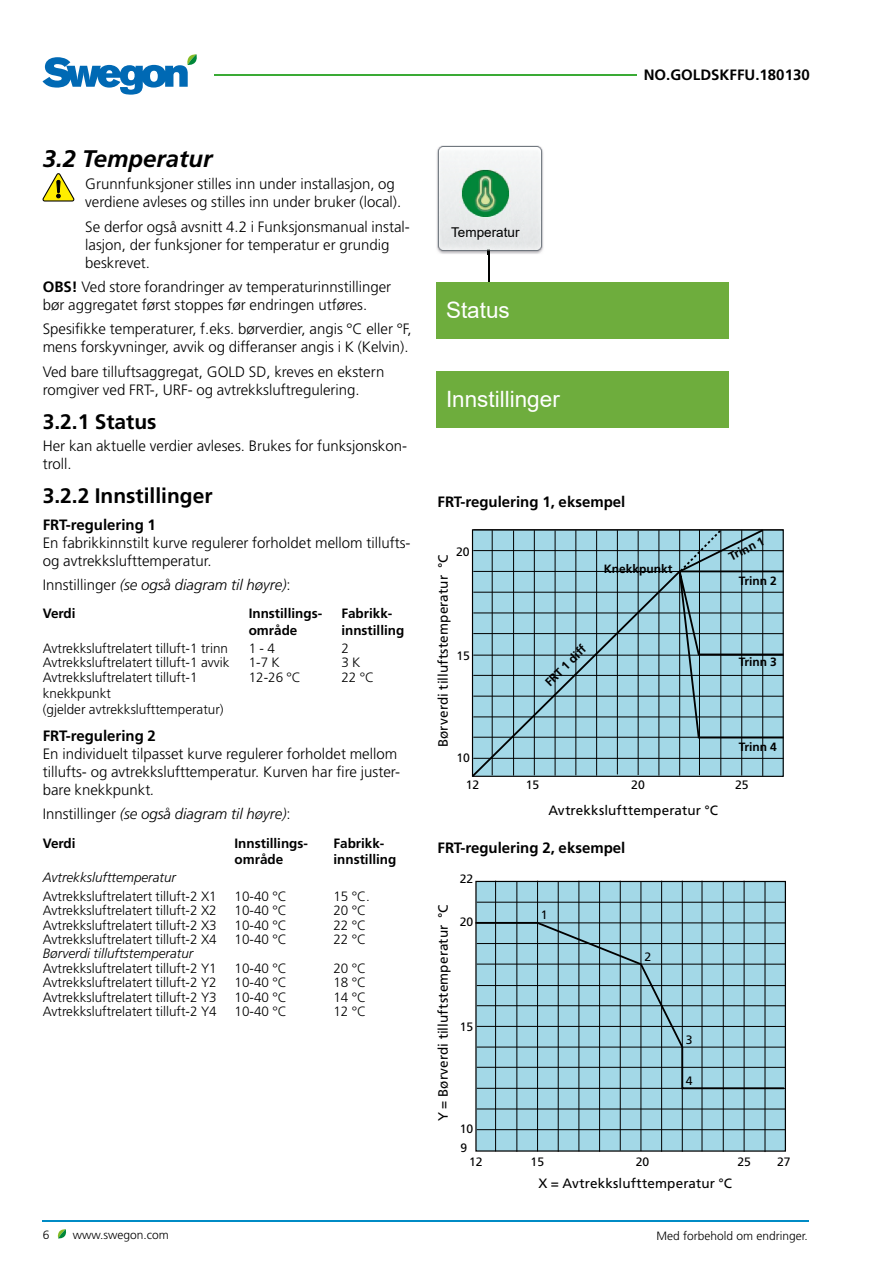
<style>
.page{position:relative;width:893px;height:1263px;background:#fff}
.page>*{position:absolute;margin:0;border:0;box-sizing:border-box;transform-origin:0 0}
.t1{font:italic 700 24px "Frutiger";color:#000}
.t2{font:22.5px "Arial";color:#fff}
.t3{font:700 21px "Frutiger";color:#000}
.t4{font:300 15px/18px "Frutiger";color:#000}
.t5{font:700 15px "Frutiger";color:#000}
.t6{font:italic 300 15px "Frutiger";color:#000}
.t7{font:300 13.5px/16.2px "Frutiger";color:#000}
.t8{font:13.5px "Frutiger";letter-spacing:.01em;color:#000}
.t9{font:700 13.5px/16.2px "Frutiger";color:#000}
.t10{font:italic 300 13.5px "Frutiger";color:#000}
.t11{font:13.5px "Arial";color:#000}
.t12{font:12.15px "Frutiger";color:#000}
.t13{font:700 12px "Frutiger";color:#000}
.t14{font:300 12px "Frutiger";color:#000}
.s1{font-weight:700}
.s2{font-style:normal}
.s3{font-style:italic}
</style>
<div class="page">
<hr style="left:43px;top:1220px;width:766px;height:2px;background:#008bc5">
<svg style="left:57px;top:1229px;width:9px;height:10px"></svg>
<hr style="left:214px;top:75px;width:423px;height:1px;background:#3aaa35">
<svg style="left:43px;top:54px;width:154px;height:41px"></svg>
<hr style="left:488px;top:246px;width:1px;height:72px;background:#010202">
<img style="left:436px;top:145px;width:108px;height:109px">
<svg style="left:43px;top:173px;width:31px;height:29px"></svg>
<div style="left:437px;top:371px;width:292px;height:57px;background:#6ead3d"></div>
<img style="left:460px;top:168px;width:51px;height:51px">
<div style="left:437px;top:282px;width:292px;height:57px;background:#6ead3d"></div>
<hr style="left:473px;top:758px;width:310px;height:1px;background:#000">
<svg style="left:471px;top:529px;width:294px;height:248px;background:#91c0cd"></svg>
<svg style="left:677px;top:529px;width:107px;height:210px;background:#8ab7c4"></svg>
<div style="left:476px;top:881px;width:309px;height:270px;background:#a3d8e7"></div>
<hr style="left:765px;top:881px;width:1px;height:271px;background:#000">
<hr style="left:723px;top:881px;width:1px;height:271px;background:#000">
<hr style="left:682px;top:881px;width:1px;height:271px;background:#000">
<hr style="left:599px;top:881px;width:1px;height:271px;background:#000">
<hr style="left:558px;top:881px;width:1px;height:271px;background:#000">
<hr style="left:517px;top:881px;width:1px;height:271px;background:#000">
<hr style="left:495px;top:881px;width:1px;height:270px;background:#000">
<hr style="left:537px;top:881px;width:1px;height:270px;background:#000">
<hr style="left:579px;top:881px;width:1px;height:270px;background:#000">
<hr style="left:620px;top:881px;width:1px;height:269px;background:#000">
<hr style="left:661px;top:881px;width:1px;height:271px;background:#000">
<hr style="left:702px;top:881px;width:1px;height:270px;background:#000">
<hr style="left:744px;top:881px;width:1px;height:271px;background:#000">
<hr style="left:477px;top:902px;width:309px;height:1px;background:#000">
<hr style="left:477px;top:1109px;width:309px;height:1px;background:#000">
<hr style="left:477px;top:1129px;width:309px;height:1px;background:#000">
<hr style="left:641px;top:881px;width:1px;height:270px;background:#000">
<svg style="left:475px;top:921px;width:311px;height:169px"></svg>
<p class="t5" style="left:644px;top:66px;width:167px">NO.GOLDSKFFU.180130</p>
<h1 class="t1" style="left:43px;top:144px;width:171px">3.2 Temperatur</h1>
<p class="t4" style="left:85px;top:175px;width:318px">Grunnfunksjoner stilles inn under installasjon, og verdiene avleses og stilles inn under bruker (local).</p>
<p class="t4" style="left:85px;top:218px;width:326px">Se derfor også avsnitt 4.2 i Funksjonsmanual instal&shy;lasjon, der funksjoner for temperatur er grundig beskrevet.</p>
<p class="t4" style="left:43px;top:278px;width:350px"><span class="s1">OBS!</span> Ved store forandringer av temperaturinnstillinger bør aggregatet først stoppes før endringen utføres.</p>
<p class="t4" style="left:43px;top:320px;width:370px">Spesifikke temperaturer, f.eks. børverdier, angis °C eller °F, mens forskyvninger, avvik og differanser angis i K (Kelvin).</p>
<p class="t4" style="left:43px;top:363px;width:343px">Ved bare tilluftsaggregat, GOLD SD, kreves en ekstern romgiver ved FRT-, URF- og avtrekksluftregulering.</p>
<h3 class="t3" style="left:43px;top:409px;width:115px">3.2.1 Status</h3>
<p class="t4" style="left:43px;top:437px;width:366px">Her kan aktuelle verdier avleses. Brukes for funksjonskon&shy;troll.</p>
<h3 class="t3" style="left:43px;top:483px;width:171px">3.2.2 Innstillinger</h3>
<p class="t5" style="left:43px;top:515px;width:115px">FRT-regulering 1</p>
<p class="t4" style="left:43px;top:534px;width:369px">En fabrikkinnstilt kurve regulerer forholdet mellom tillufts&shy;og avtrekkslufttemperatur.</p>
<p class="t6" style="left:43px;top:576px;width:249px"><span class="s2">Innstillinger</span> (se også diagram til høyre)<span class="s2">:</span></p>
<p class="t9" style="left:43px;top:606px;width:34px">Verdi</p>
<p class="t9" style="left:249px;top:606px;width:75px">Innstillings&shy;område</p>
<p class="t9" style="left:341px;top:606px;width:65px">Fabrikk&shy;innstilling</p>
<p class="t7" style="left:43px;top:640px;width:187px">Avtrekksluftrelatert tilluft-1 trinn</p>
<p class="t7" style="left:249px;top:640px;width:28px">1 - 4</p>
<p class="t7" style="left:341px;top:640px;width:9px">2</p>
<p class="t7" style="left:43px;top:655px;width:188px">Avtrekksluftrelatert tilluft-1 avvik</p>
<p class="t7" style="left:249px;top:655px;width:33px">1-7 K</p>
<p class="t7" style="left:341px;top:655px;width:21px">3 K</p>
<p class="t7" style="left:43px;top:669px;width:182px">Avtrekksluftrelatert tilluft-1 knekkpunkt<br>(gjelder avtrekkslufttemperatur)</p>
<p class="t7" style="left:249px;top:669px;width:54px">12-26 °C</p>
<p class="t7" style="left:341px;top:669px;width:34px">22 °C</p>
<p class="t5" style="left:43px;top:727px;width:115px">FRT-regulering 2</p>
<p class="t4" style="left:43px;top:745px;width:359px">En individuelt tilpasset kurve regulerer forholdet mellom tillufts- og avtrekkslufttemperatur. Kurven har fire juster&shy;bare knekkpunkt<span class="s3">.</span></p>
<p class="t6" style="left:43px;top:805px;width:249px"><span class="s2">Innstillinger</span> (se også diagram til høyre)<span class="s2">:</span></p>
<p class="t9" style="left:43px;top:835px;width:34px">Verdi</p>
<p class="t9" style="left:235px;top:835px;width:75px">Innstillings&shy;område</p>
<p class="t9" style="left:333px;top:835px;width:65px">Fabrikk&shy;innstilling</p>
<p class="t10" style="left:43px;top:870px;width:135px">Avtrekkslufttemperatur</p>
<p class="t7" style="left:43px;top:888px;width:175px">Avtrekksluftrelatert tilluft-2 X1</p>
<p class="t7" style="left:235px;top:888px;width:54px">10-40 °C</p>
<p class="t7" style="left:333px;top:888px;width:38px">15 °C.</p>
<p class="t7" style="left:43px;top:903px;width:175px">Avtrekksluftrelatert tilluft-2 X2</p>
<p class="t7" style="left:235px;top:903px;width:54px">10-40 °C</p>
<p class="t7" style="left:333px;top:903px;width:34px">20 °C</p>
<p class="t7" style="left:43px;top:917px;width:175px">Avtrekksluftrelatert tilluft-2 X3</p>
<p class="t7" style="left:235px;top:917px;width:54px">10-40 °C</p>
<p class="t7" style="left:333px;top:917px;width:34px">22 °C</p>
<p class="t7" style="left:43px;top:931px;width:175px">Avtrekksluftrelatert tilluft-2 X4</p>
<p class="t7" style="left:235px;top:931px;width:54px">10-40 °C</p>
<p class="t7" style="left:333px;top:931px;width:34px">22 °C</p>
<p class="t10" style="left:43px;top:946px;width:152px">Børverdi tilluftstemperatur</p>
<p class="t7" style="left:43px;top:960px;width:175px">Avtrekksluftrelatert tilluft-2 Y1</p>
<p class="t7" style="left:235px;top:960px;width:54px">10-40 °C</p>
<p class="t7" style="left:333px;top:960px;width:34px">20 °C</p>
<p class="t7" style="left:43px;top:975px;width:175px">Avtrekksluftrelatert tilluft-2 Y2</p>
<p class="t7" style="left:235px;top:975px;width:54px">10-40 °C</p>
<p class="t7" style="left:333px;top:975px;width:34px">18 °C</p>
<p class="t7" style="left:43px;top:989px;width:175px">Avtrekksluftrelatert tilluft-2 Y3</p>
<p class="t7" style="left:235px;top:989px;width:54px">10-40 °C</p>
<p class="t7" style="left:333px;top:989px;width:34px">14 °C</p>
<p class="t7" style="left:43px;top:1003px;width:175px">Avtrekksluftrelatert tilluft-2 Y4</p>
<p class="t7" style="left:235px;top:1003px;width:54px">10-40 °C</p>
<p class="t7" style="left:333px;top:1003px;width:34px">12 °C</p>
<p class="t11" style="left:451px;top:223px;width:70px">Temperatur</p>
<h2 class="t2" style="left:446px;top:295px;width:65px">Status</h2>
<h2 class="t2" style="left:446px;top:384px;width:115px">Innstillinger</h2>
<p class="t5" style="left:438px;top:493px;width:189px">FRT-regulering 1, eksempel</p>
<p class="t12" style="left:456px;top:544px;width:15px">20</p>
<p class="t8" style="left:435px;top:747px;width:194px;rotate:-90deg">Børverdi tilluftstemperatur °C</p>
<p class="t12" style="left:456px;top:648px;width:15px">15</p>
<p class="t12" style="left:456px;top:750px;width:15px">10</p>
<p class="t13" style="left:604px;top:562px;width:70px">Knekkpunkt</p>
<p class="t13" style="left:542px;top:679px;width:54px;rotate:-45deg">FRT 1 diff</p>
<p class="t13" style="left:727px;top:551px;width:39px;rotate:-27deg">Trinn 1</p>
<p class="t13" style="left:739px;top:573px;width:39px">Trinn 2</p>
<p class="t13" style="left:739px;top:655px;width:39px">Trinn 3</p>
<p class="t13" style="left:739px;top:740px;width:39px">Trinn 4</p>
<p class="t12" style="left:466px;top:778px;width:15px">12</p>
<p class="t12" style="left:526px;top:778px;width:15px">15</p>
<p class="t12" style="left:631px;top:778px;width:15px">20</p>
<p class="t12" style="left:735px;top:778px;width:15px">25</p>
<p class="t8" style="left:548px;top:802px;width:171px">Avtrekkslufttemperatur °C</p>
<p class="t5" style="left:438px;top:839px;width:189px">FRT-regulering 2, eksempel</p>
<p class="t8" style="left:435px;top:1121px;width:218px;rotate:-90deg">Y = Børverdi tilluftstemperatur °C</p>
<p class="t12" style="left:460px;top:872px;width:15px">22</p>
<p class="t12" style="left:460px;top:915px;width:15px">20</p>
<p class="t12" style="left:460px;top:1020px;width:15px">15</p>
<p class="t12" style="left:541px;top:908px;width:8px">1</p>
<p class="t12" style="left:644px;top:949px;width:8px">2</p>
<p class="t12" style="left:686px;top:1032px;width:8px">3</p>
<p class="t12" style="left:686px;top:1073px;width:8px">4</p>
<p class="t12" style="left:460px;top:1122px;width:15px">10</p>
<p class="t12" style="left:469px;top:1155px;width:15px">12</p>
<p class="t12" style="left:531px;top:1155px;width:15px">15</p>
<p class="t12" style="left:636px;top:1155px;width:15px">20</p>
<p class="t12" style="left:737px;top:1155px;width:15px">25</p>
<p class="t12" style="left:777px;top:1155px;width:15px">27</p>
<p class="t8" style="left:539px;top:1175px;width:195px">X = Avtrekkslufttemperatur °C</p>
<p class="t12" style="left:460px;top:1141px;width:8px">9</p>
<p class="t14" style="left:43px;top:1228px;width:8px">6</p>
<p class="t14" style="left:656px;top:1229px;width:153px">Med forbehold om endringer.</p>
<p class="t14" style="left:73px;top:1228px;width:98px">www.swegon.com</p>
</div>
